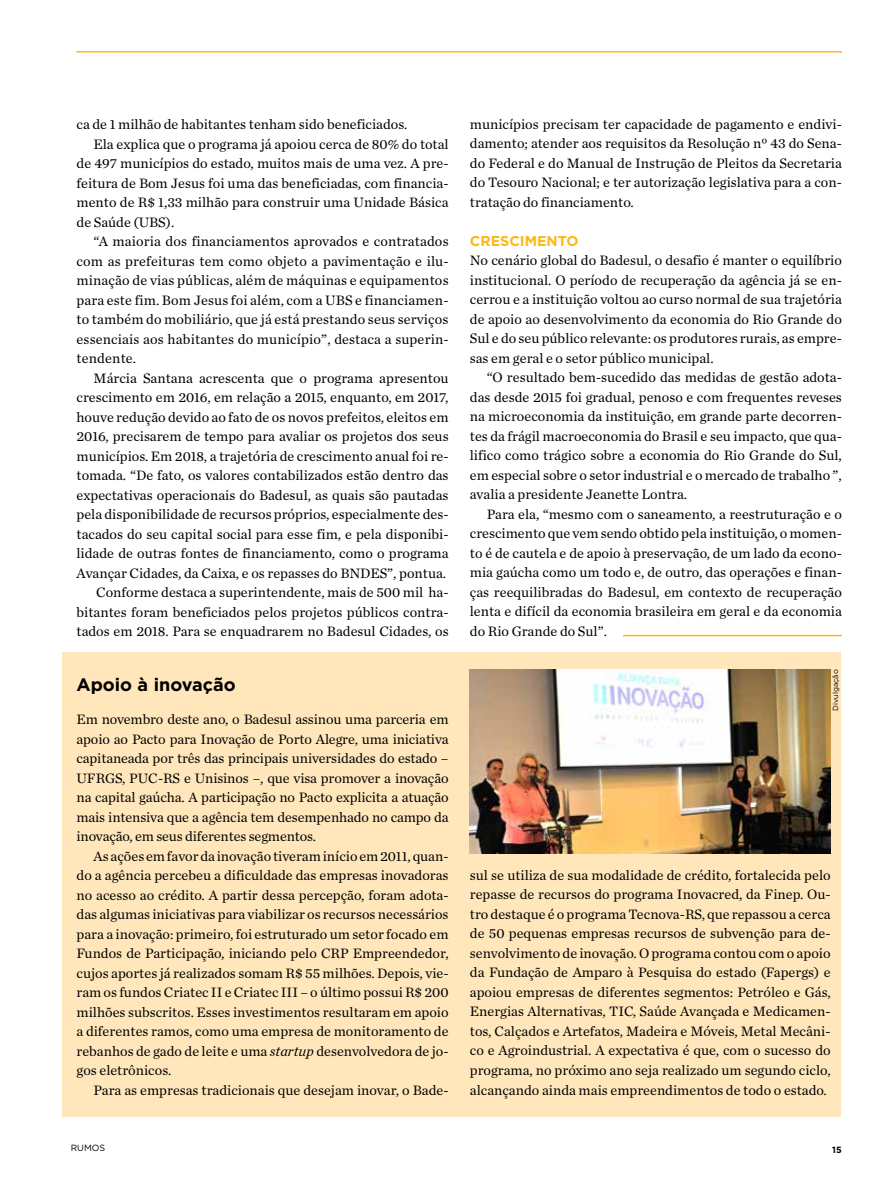
<style>
.page{position:relative;width:893px;height:1191px;background:#fff}
.page>*{position:absolute;margin:0;border:0;box-sizing:border-box;transform-origin:0 0}
.t1{font:700 18px "Gotham";color:#000}
.t2{font:14.25px/19.5px "Chronicle Text G1";color:#000;text-align:justify}
.t3{font:700 14.25px "Gotham";color:#fdb913}
.t4{font:9px "Gotham";color:#000}
.t5{font:700 9px "Gotham";color:#000}
.t6{font:7.5px "Gotham";color:#000}
.s1{font-style:italic}
</style>
<div class="page">
<div style="left:63px;top:652px;width:778px;height:464px;background:#ffe7bb"></div>
<hr style="left:77px;top:51px;width:765px;height:2px;background:#fdb913">
<hr style="left:623px;top:635px;width:219px;height:1px;background:#fdb913">
<img style="left:470px;top:669px;width:361px;height:184px">
<p class="t2" style="left:77px;top:114px;width:332px">ca de 1 milhão de habitantes tenham sido beneficiados.</p>
<p class="t2" style="left:94px;top:133px;width:357px">Ela explica que o programa já apoiou cerca de 80% do total</p>
<p class="t2" style="left:77px;top:153px;width:374px">de 497 municípios do estado, muitos mais de uma vez. A pre-</p>
<p class="t2" style="left:77px;top:172px;width:374px">feitura de Bom Jesus foi uma das beneficiadas, com financia-</p>
<p class="t2" style="left:77px;top:192px;width:374px">mento de R$ 1,33 milhão para construir uma Unidade Básica</p>
<p class="t2" style="left:77px;top:211px;width:99px">de Saúde (UBS).</p>
<p class="t2" style="left:94px;top:231px;width:357px">“A maioria dos financiamentos aprovados e contratados</p>
<p class="t2" style="left:77px;top:250px;width:374px">com as prefeituras tem como objeto a pavimentação e ilu-</p>
<p class="t2" style="left:77px;top:270px;width:374px">minação de vias públicas, além de máquinas e equipamentos</p>
<p class="t2" style="left:77px;top:289px;width:373px">para este fim. Bom Jesus foi além, com a UBS e financiamen-</p>
<p class="t2" style="left:77px;top:309px;width:374px">to também do mobiliário, que já está prestando seus serviços</p>
<p class="t2" style="left:77px;top:328px;width:374px">essenciais aos habitantes do município”, destaca a superin-</p>
<p class="t2" style="left:77px;top:348px;width:61px">tendente.</p>
<p class="t2" style="left:94px;top:367px;width:357px">Márcia Santana acrescenta que o programa apresentou</p>
<p class="t2" style="left:77px;top:387px;width:374px">crescimento em 2016, em relação a 2015, enquanto, em 2017,</p>
<p class="t2" style="left:77px;top:406px;width:374px">houve redução devido ao fato de os novos prefeitos, eleitos em</p>
<p class="t2" style="left:77px;top:426px;width:374px">2016, precisarem de tempo para avaliar os projetos dos seus</p>
<p class="t2" style="left:77px;top:445px;width:374px">municípios. Em 2018, a trajetória de crescimento anual foi re-</p>
<p class="t2" style="left:77px;top:465px;width:374px">tomada. “De fato, os valores contabilizados estão dentro das</p>
<p class="t2" style="left:77px;top:484px;width:374px">expectativas operacionais do Badesul, as quais são pautadas</p>
<p class="t2" style="left:77px;top:504px;width:374px">pela disponibilidade de recursos próprios, especialmente des-</p>
<p class="t2" style="left:77px;top:523px;width:374px">tacados do seu capital social para esse fim, e pela disponibi-</p>
<p class="t2" style="left:77px;top:543px;width:374px">lidade de outras fontes de financiamento, como o programa</p>
<p class="t2" style="left:77px;top:562px;width:371px">Avançar Cidades, da Caixa, e os repasses do BNDES”, pontua.</p>
<p class="t2" style="left:96px;top:582px;width:354px">Conforme destaca a superintendente, mais de 500 mil ha-</p>
<p class="t2" style="left:77px;top:601px;width:374px">bitantes foram beneficiados pelos projetos públicos contra-</p>
<p class="t2" style="left:77px;top:621px;width:374px">tados em 2018. Para se enquadrarem no Badesul Cidades, os</p>
<p class="t2" style="left:470px;top:114px;width:374px">municípios precisam ter capacidade de pagamento e endivi&shy;damento; atender aos requisitos da Resolução nº 43 do Sena&shy;do Federal e do Manual de Instrução de Pleitos da Secretaria do Tesouro Nacional; e ter autorização legislativa para a con&shy;tratação do financiamento.</p>
<p class="t3" style="left:470px;top:231px;width:110px">CRESCIMENTO</p>
<p class="t2" style="left:470px;top:250px;width:374px">No cenário global do Badesul, o desafio é manter o equilíbrio institucional. O período de recuperação da agência já se en&shy;cerrou e a instituição voltou ao curso normal de sua trajetória de apoio ao desenvolvimento da economia do Rio Grande do Sul e do seu público relevante: os produtores rurais, as empre&shy;sas em geral e o setor público municipal.</p>
<p class="t2" style="left:470px;top:367px;width:374px;text-indent:17px">“O resultado bem-sucedido das medidas de gestão adota&shy;das desde 2015 foi gradual, penoso e com frequentes reveses na microeconomia da instituição, em grande parte decorren&shy;tes da frágil macroeconomia do Brasil e seu impacto, que qua&shy;lifico como trágico sobre a economia do Rio Grande do Sul, em especial sobre o setor industrial e o mercado de trabalho ”, avalia a presidente Jeanette Lontra.</p>
<p class="t2" style="left:470px;top:503px;width:374px;text-indent:17px">Para ela, “mesmo com o saneamento, a reestruturação e o crescimento que vem sendo obtido pela instituição, o momen&shy;to é de cautela e de apoio à preservação, de um lado da econo&shy;mia gaúcha como um todo e, de outro, das operações e finan&shy;ças reequilibradas do Badesul, em contexto de recuperação lenta e difícil da economia brasileira em geral e da economia do Rio Grande do Sul”.</p>
<p class="t1" style="left:77px;top:672px;width:161px">Apoio à inovação</p>
<p class="t6" style="left:831px;top:711px;width:43px;rotate:-90deg">Divulgação</p>
<p class="t2" style="left:77px;top:708px;width:374px">Em novembro deste ano, o Badesul assinou uma parceria em apoio ao Pacto para Inovação de Porto Alegre, uma iniciativa capitaneada por três das principais universidades do estado – UFRGS, PUC-RS e Unisinos –, que visa promover a inovação na capital gaúcha. A participação no Pacto explicita a atuação mais intensiva que a agência tem desempenhado no campo da inovação, em seus diferentes segmentos.</p>
<p class="t2" style="left:77px;top:845px;width:374px;text-indent:17px">As ações em favor da inovação tiveram início em 2011, quan&shy;do a agência percebeu a dificuldade das empresas inovadoras no acesso ao crédito. A partir dessa percepção, foram adota&shy;das algumas iniciativas para viabilizar os recursos necessários para a inovação: primeiro, foi estruturado um setor focado em Fundos de Participação, iniciando pelo CRP Empreendedor, cujos aportes já realizados somam R$ 55 milhões. Depois, vie&shy;ram os fundos Criatec II e Criatec III – o último possui R$ 200 milhões subscritos. Esses investimentos resultaram em apoio a diferentes ramos, como uma empresa de monitoramento de rebanhos de gado de leite e uma <span class="s1">startup</span> desenvolvedora de jo&shy;gos eletrônicos.</p>
<p class="t2" style="left:94px;top:1079px;width:357px">Para as empresas tradicionais que desejam inovar, o Bade-</p>
<p class="t2" style="left:470px;top:864px;width:362px">sul se utiliza de sua modalidade de crédito, fortalecida pelo repasse de recursos do programa Inovacred, da Finep. Ou&shy;tro destaque é o programa Tecnova-RS, que repassou a cerca de 50 pequenas empresas recursos de subvenção para de&shy;senvolvimento de inovação. O programa contou com o apoio da Fundação de Amparo à Pesquisa do estado (Fapergs) e apoiou empresas de diferentes segmentos: Petróleo e Gás, Energias Alternativas, TIC, Saúde Avançada e Medicamen&shy;tos, Calçados e Artefatos, Madeira e Móveis, Metal Mecâni&shy;co e Agroindustrial. A expectativa é que, com o sucesso do programa, no próximo ano seja realizado um segundo ciclo, alcançando ainda mais empreendimentos de todo o estado.</p>
<p class="t4" style="left:71px;top:1142px;width:36px">RUMOS</p>
<p class="t5" style="left:832px;top:1144px;width:11px">15</p>
</div>
